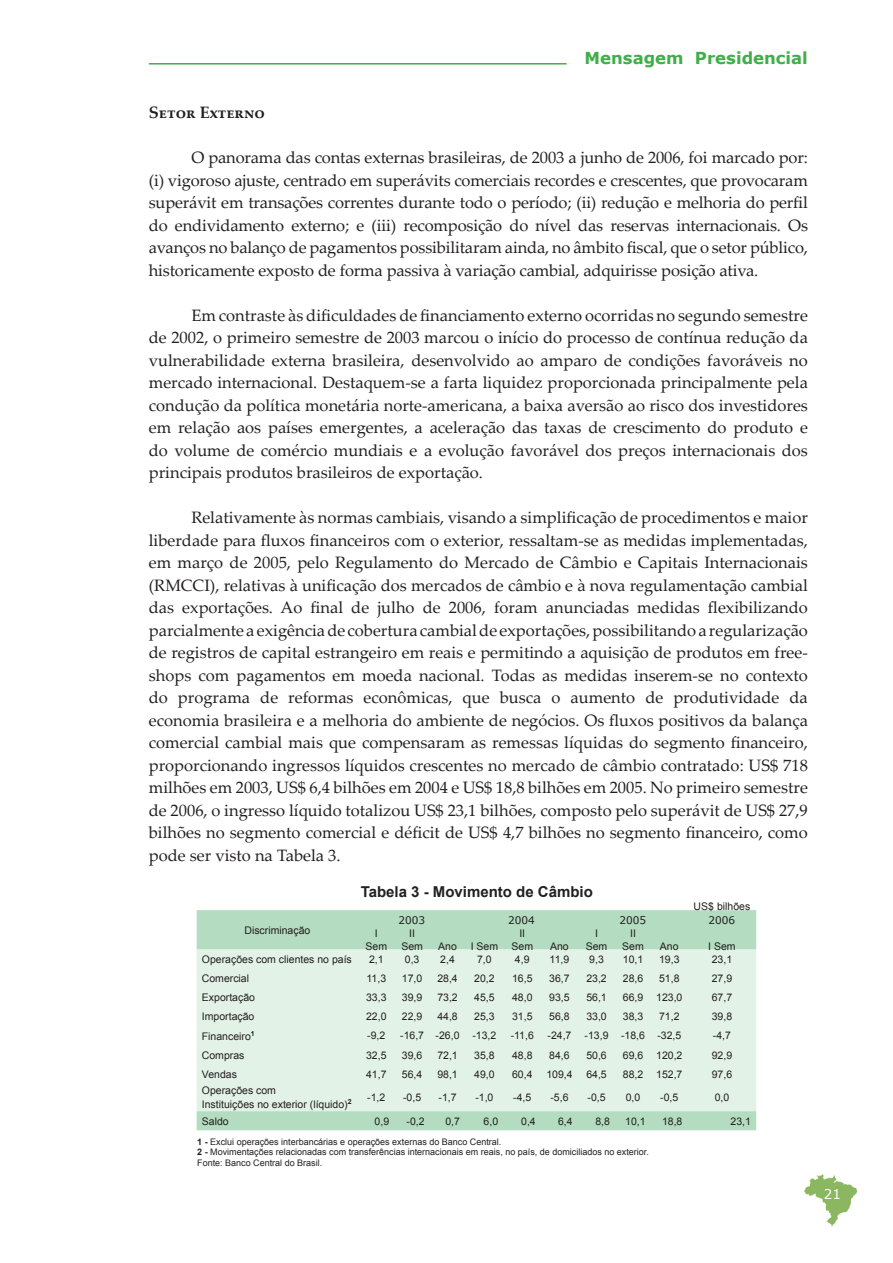
<style>
.page{position:relative;width:893px;height:1263px;background:#fff}
.page>*{position:absolute;margin:0;border:0;box-sizing:border-box;transform-origin:0 0}
.t1{font:16.5px/22.5px "Palatino Linotype";color:#231f20;text-align:justify}
.t2{font:700 16.5px "Verdana";color:#40ae49}
.t3{font:700 16.5px "Palatino Linotype";color:#231f20}
.t4{font:700 15px "Arial";color:#231f20}
.t5{font:13.5px "Verdana";color:#fff}
.t6{font:10.5px/12.6px "Arial";color:#231f20;text-align:center}
.t7{font:10.5px "Verdana";color:#231f20}
.t8{font:9px "Arial";color:#231f20}
.s1{font-weight:700}
</style>
<div class="page">
<hr style="left:149px;top:63px;width:418px;height:2px;background:#40ae49">
<img style="left:805px;top:1175px;width:51px;height:51px">
<div style="left:197px;top:910px;width:559px;height:220px;background:#b3dcc0"></div>
<div style="left:197px;top:949px;width:559px;height:162px;background:#e3f2e7"></div>
<p class="t2" style="left:585px;top:48px;width:225px">Mensagem Presidencial</p>
<p class="t3" style="left:149px;top:101px;width:118px">Setor Externo</p>
<p class="t1" style="left:149px;top:146px;width:661px;text-indent:43px">O panorama das contas externas brasileiras, de 2003 a junho de 2006, foi marcado por: (i) vigoroso ajuste, centrado em superávits comerciais recordes e crescentes, que provocaram superávit em transações correntes durante todo o período; (ii) redução e melhoria do perfil do endividamento externo; e (iii) recomposição do nível das reservas internacionais. Os avanços no balanço de pagamentos possibilitaram ainda, no âmbito fiscal, que o setor público, historicamente exposto de forma passiva à variação cambial, adquirisse posição ativa.</p>
<p class="t1" style="left:149px;top:303px;width:661px;text-indent:43px">Em contraste às dificuldades de financiamento externo ocorridas no segundo semestre de 2002, o primeiro semestre de 2003 marcou o início do processo de contínua redução da vulnerabilidade externa brasileira, desenvolvido ao amparo de condições favoráveis no mercado internacional. Destaquem-se a farta liquidez proporcionada principalmente pela condução da política monetária norte-americana, a baixa aversão ao risco dos investidores em relação aos países emergentes, a aceleração das taxas de crescimento do produto e do volume de comércio mundiais e a evolução favorável dos preços internacionais dos principais produtos brasileiros de exportação.</p>
<p class="t1" style="left:149px;top:506px;width:661px;text-indent:43px">Relativamente às normas cambiais, visando a simplificação de procedimentos e maior liberdade para fluxos financeiros com o exterior, ressaltam-se as medidas implementadas, em março de 2005, pelo Regulamento do Mercado de Câmbio e Capitais Internacionais (RMCCI), relativas à unificação dos mercados de câmbio e à nova regulamentação cambial das exportações. Ao final de julho de 2006, foram anunciadas medidas flexibilizando parcialmente a exigência de cobertura cambial de exportações, possibilitando a regularização de registros de capital estrangeiro em reais e permitindo a aquisição de produtos em free&shy;shops com pagamentos em moeda nacional. Todas as medidas inserem-se no contexto do programa de reformas econômicas, que busca o aumento de produtividade da economia brasileira e a melhoria do ambiente de negócios. Os fluxos positivos da balança comercial cambial mais que compensaram as remessas líquidas do segmento financeiro, proporcionando ingressos líquidos crescentes no mercado de câmbio contratado: US$ 718 milhões em 2003, US$ 6,4 bilhões em 2004 e US$ 18,8 bilhões em 2005. No primeiro semestre de 2006, o ingresso líquido totalizou US$ 23,1 bilhões, composto pelo superávit de US$ 27,9 bilhões no segmento comercial e déficit de US$ 4,7 bilhões no segmento financeiro, como pode ser visto na Tabela 3.</p>
<p class="t6" style="left:694px;top:900px;width:58px">US$ bilhões</p>
<p class="t6" style="left:244px;top:924px;width:67px">Discriminação</p>
<p class="t4" style="left:361px;top:881px;width:234px">Tabela 3 - Movimento de Câmbio</p>
<p class="t7" style="left:398px;top:913px;width:28px">2003</p>
<p class="t7" style="left:508px;top:913px;width:28px">2004</p>
<p class="t7" style="left:619px;top:913px;width:28px">2005</p>
<p class="t7" style="left:709px;top:913px;width:28px">2006</p>
<p class="t6" style="left:366px;top:927px;width:23px">I<br>Sem</p>
<p class="t6" style="left:401px;top:927px;width:23px">II<br>Sem</p>
<p class="t6" style="left:511px;top:927px;width:23px">II<br>Sem</p>
<p class="t6" style="left:586px;top:927px;width:23px">I<br>Sem</p>
<p class="t6" style="left:622px;top:927px;width:23px">II<br>Sem</p>
<p class="t6" style="left:438px;top:940px;width:20px">Ano</p>
<p class="t6" style="left:471px;top:940px;width:29px">I Sem</p>
<p class="t6" style="left:660px;top:940px;width:20px">Ano</p>
<p class="t6" style="left:708px;top:940px;width:29px">I Sem</p>
<p class="t6" style="left:550px;top:940px;width:20px">Ano</p>
<p class="t6" style="left:202px;top:953px;width:151px">Operações com clientes no país</p>
<p class="t6" style="left:369px;top:953px;width:16px">2,1</p>
<p class="t6" style="left:405px;top:953px;width:16px">0,3</p>
<p class="t6" style="left:440px;top:953px;width:16px">2,4</p>
<p class="t6" style="left:477px;top:953px;width:16px">7,0</p>
<p class="t6" style="left:515px;top:953px;width:16px">4,9</p>
<p class="t6" style="left:550px;top:953px;width:21px">11,9</p>
<p class="t6" style="left:589px;top:953px;width:16px">9,3</p>
<p class="t6" style="left:623px;top:953px;width:22px">10,1</p>
<p class="t6" style="left:659px;top:953px;width:22px">19,3</p>
<p class="t6" style="left:712px;top:953px;width:22px">23,1</p>
<p class="t6" style="left:202px;top:972px;width:49px">Comercial</p>
<p class="t6" style="left:366px;top:972px;width:21px">11,3</p>
<p class="t6" style="left:402px;top:972px;width:22px">17,0</p>
<p class="t6" style="left:437px;top:972px;width:22px">28,4</p>
<p class="t6" style="left:474px;top:972px;width:22px">20,2</p>
<p class="t6" style="left:512px;top:972px;width:22px">16,5</p>
<p class="t6" style="left:549px;top:972px;width:22px">36,7</p>
<p class="t6" style="left:586px;top:972px;width:22px">23,2</p>
<p class="t6" style="left:623px;top:972px;width:22px">28,6</p>
<p class="t6" style="left:659px;top:972px;width:22px">51,8</p>
<p class="t6" style="left:712px;top:972px;width:22px">27,9</p>
<p class="t6" style="left:202px;top:991px;width:55px">Exportação</p>
<p class="t6" style="left:366px;top:991px;width:22px">33,3</p>
<p class="t6" style="left:402px;top:991px;width:22px">39,9</p>
<p class="t6" style="left:437px;top:991px;width:22px">73,2</p>
<p class="t6" style="left:474px;top:991px;width:22px">45,5</p>
<p class="t6" style="left:512px;top:991px;width:22px">48,0</p>
<p class="t6" style="left:549px;top:991px;width:22px">93,5</p>
<p class="t6" style="left:586px;top:991px;width:22px">56,1</p>
<p class="t6" style="left:623px;top:991px;width:22px">66,9</p>
<p class="t6" style="left:656px;top:991px;width:28px">123,0</p>
<p class="t6" style="left:712px;top:991px;width:22px">67,7</p>
<p class="t6" style="left:202px;top:1010px;width:54px">Importação</p>
<p class="t6" style="left:366px;top:1010px;width:22px">22,0</p>
<p class="t6" style="left:402px;top:1010px;width:22px">22,9</p>
<p class="t6" style="left:437px;top:1010px;width:22px">44,8</p>
<p class="t6" style="left:474px;top:1010px;width:22px">25,3</p>
<p class="t6" style="left:512px;top:1010px;width:22px">31,5</p>
<p class="t6" style="left:549px;top:1010px;width:22px">56,8</p>
<p class="t6" style="left:586px;top:1010px;width:22px">33,0</p>
<p class="t6" style="left:623px;top:1010px;width:22px">38,3</p>
<p class="t6" style="left:659px;top:1010px;width:22px">71,2</p>
<p class="t6" style="left:712px;top:1010px;width:22px">39,8</p>
<p class="t6" style="left:202px;top:1030px;width:54px">Financeiro<sup>1</sup></p>
<p class="t6" style="left:367px;top:1029px;width:20px">-9,2</p>
<p class="t6" style="left:400px;top:1029px;width:25px">-16,7</p>
<p class="t6" style="left:436px;top:1029px;width:25px">-26,0</p>
<p class="t6" style="left:472px;top:1029px;width:25px">-13,2</p>
<p class="t6" style="left:511px;top:1029px;width:25px">-11,6</p>
<p class="t6" style="left:547px;top:1029px;width:25px">-24,7</p>
<p class="t6" style="left:585px;top:1029px;width:25px">-13,9</p>
<p class="t6" style="left:621px;top:1029px;width:25px">-18,6</p>
<p class="t6" style="left:657px;top:1029px;width:25px">-32,5</p>
<p class="t6" style="left:713px;top:1029px;width:20px">-4,7</p>
<p class="t6" style="left:202px;top:1049px;width:44px">Compras</p>
<p class="t6" style="left:366px;top:1049px;width:22px">32,5</p>
<p class="t6" style="left:402px;top:1049px;width:22px">39,6</p>
<p class="t6" style="left:437px;top:1049px;width:22px">72,1</p>
<p class="t6" style="left:474px;top:1049px;width:22px">35,8</p>
<p class="t6" style="left:512px;top:1049px;width:22px">48,8</p>
<p class="t6" style="left:549px;top:1049px;width:22px">84,6</p>
<p class="t6" style="left:586px;top:1049px;width:22px">50,6</p>
<p class="t6" style="left:623px;top:1049px;width:22px">69,6</p>
<p class="t6" style="left:656px;top:1049px;width:28px">120,2</p>
<p class="t6" style="left:712px;top:1049px;width:22px">92,9</p>
<p class="t6" style="left:202px;top:1068px;width:37px">Vendas</p>
<p class="t6" style="left:366px;top:1068px;width:22px">41,7</p>
<p class="t6" style="left:402px;top:1068px;width:22px">56,4</p>
<p class="t6" style="left:437px;top:1068px;width:22px">98,1</p>
<p class="t6" style="left:474px;top:1068px;width:22px">49,0</p>
<p class="t6" style="left:512px;top:1068px;width:22px">60,4</p>
<p class="t6" style="left:546px;top:1068px;width:28px">109,4</p>
<p class="t6" style="left:586px;top:1068px;width:22px">64,5</p>
<p class="t6" style="left:623px;top:1068px;width:22px">88,2</p>
<p class="t6" style="left:656px;top:1068px;width:28px">152,7</p>
<p class="t6" style="left:712px;top:1068px;width:22px">97,6</p>
<p class="t6" style="left:202px;top:1084px;width:76px">Operações com</p>
<p class="t6" style="left:202px;top:1098px;width:151px">Instituições no exterior (líquido)<sup>2</sup></p>
<p class="t6" style="left:367px;top:1091px;width:20px">-1,2</p>
<p class="t6" style="left:403px;top:1091px;width:20px">-0,5</p>
<p class="t6" style="left:439px;top:1091px;width:20px">-1,7</p>
<p class="t6" style="left:475px;top:1091px;width:20px">-1,0</p>
<p class="t6" style="left:513px;top:1091px;width:20px">-4,5</p>
<p class="t6" style="left:550px;top:1091px;width:20px">-5,6</p>
<p class="t6" style="left:587px;top:1091px;width:20px">-0,5</p>
<p class="t6" style="left:626px;top:1091px;width:16px">0,0</p>
<p class="t6" style="left:660px;top:1091px;width:20px">-0,5</p>
<p class="t6" style="left:715px;top:1091px;width:16px">0,0</p>
<p class="t6" style="left:202px;top:1115px;width:28px">Saldo</p>
<p class="t6" style="left:375px;top:1115px;width:16px">0,9</p>
<p class="t6" style="left:407px;top:1115px;width:20px">-0,2</p>
<p class="t6" style="left:445px;top:1115px;width:16px">0,7</p>
<p class="t6" style="left:484px;top:1115px;width:16px">6,0</p>
<p class="t6" style="left:521px;top:1115px;width:16px">0,4</p>
<p class="t6" style="left:558px;top:1115px;width:16px">6,4</p>
<p class="t6" style="left:595px;top:1115px;width:16px">8,8</p>
<p class="t6" style="left:625px;top:1115px;width:22px">10,1</p>
<p class="t6" style="left:662px;top:1115px;width:22px">18,8</p>
<p class="t6" style="left:730px;top:1115px;width:22px">23,1</p>
<p class="t8" style="left:197px;top:1135px;width:306px"><span class="s1">1 -</span> Exclui operações interbancárias e operações externas do Banco Central.</p>
<p class="t8" style="left:197px;top:1146px;width:453px"><span class="s1">2 -</span> Movimentações relacionadas com transferências internacionais em reais, no país, de domiciliados no exterior.</p>
<p class="t8" style="left:197px;top:1157px;width:127px">Fonte: Banco Central do Brasil.</p>
<p class="t5" style="left:824px;top:1186px;width:19px">21</p>
</div>
